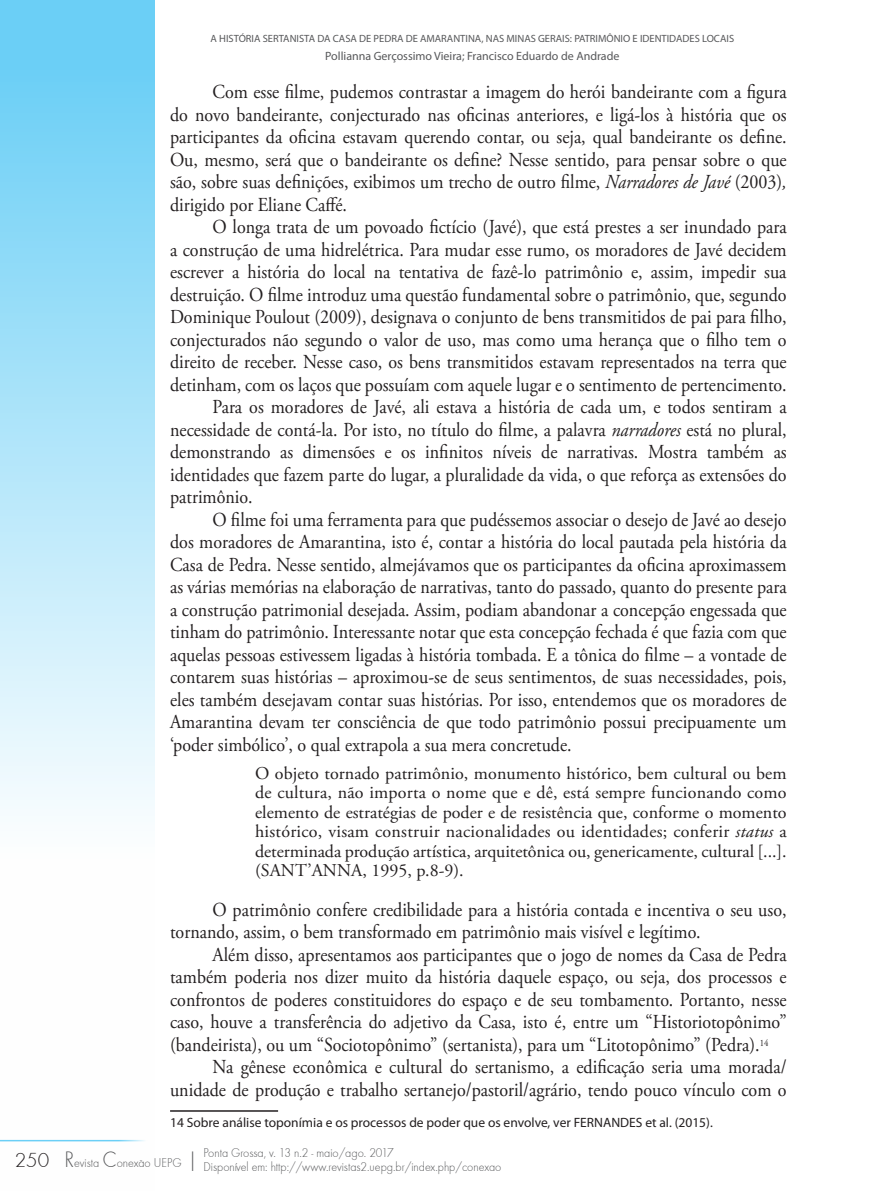
<style>
.page{position:relative;width:893px;height:1191px;background:#fff}
.page>*{position:absolute;margin:0;border:0;box-sizing:border-box;transform-origin:0 0}
.t1{font:19.8px/22.5px "Adobe Garamond Pro";color:#231f20;text-align:justify;scale:.91 1}
.t2{font:18px/19.5px "Adobe Garamond Pro";letter-spacing:-.005em;color:#231f20;text-align:justify}
.t3{font:13.5px "Myriad Pro";color:#231f20}
.t4{font:13.2px/14.4px "Futura TEE Ligh";color:#57585a;scale:.91 1}
.t5{font:12px "Myriad Pro";color:#57585a}
.t6{font:10.5px "Myriad Pro";color:#57585a}
.s1{font-style:italic}
.s2{font-size:23.1px}
.s3{font-size:21px;color:#231f20}
</style>
<div class="page">
<svg style="left:0;top:0;width:155px;height:1142px"></svg>
<hr style="left:0;top:1139px;width:149px;height:2px;background:#6bcff6">
<hr style="left:170px;top:1110px;width:108px;height:1px;background:#231f20">
<p class="t6" style="left:211px;top:32px;width:525px">A HISTÓRIA SERTANISTA DA CASA DE PEDRA DE AMARANTINA, NAS MINAS GERAIS: PATRIMÔNIO E IDENTIDADES LOCAIS</p>
<p class="t5" style="left:325px;top:49px;width:296px">Pollianna Gerçossimo Vieira; Francisco Eduardo de Andrade</p>
<p class="t1" style="left:170px;top:81px;width:679px;text-indent:43px">Com esse filme, pudemos contrastar a imagem do herói bandeirante com a figura do novo bandeirante, conjecturado nas oficinas anteriores, e ligá-los à história que os participantes da oficina estavam querendo contar, ou seja, qual bandeirante os define.<br>Ou, mesmo, será que o bandeirante os define? Nesse sentido, para pensar sobre o que são, sobre suas definições, exibimos um trecho de outro filme, <span class="s1">Narradores de Javé</span> (2003)<span class="s1">, </span>dirigido por Eliane Caffé.</p>
<p class="t1" style="left:213px;top:216px;width:632px">O longa trata de um povoado fictício (Javé), que está prestes a ser inundado para</p>
<p class="t1" style="left:170px;top:239px;width:679px">a construção de uma hidrelétrica. Para mudar esse rumo, os moradores de Javé decidem</p>
<p class="t1" style="left:170px;top:261px;width:679px">escrever a história do local na tentativa de fazê-lo patrimônio e, assim, impedir sua</p>
<p class="t1" style="left:170px;top:284px;width:679px">destruição. O filme introduz uma questão fundamental sobre o patrimônio, que, segundo</p>
<p class="t1" style="left:170px;top:306px;width:679px">Dominique Poulout (2009), designava o conjunto de bens transmitidos de pai para filho,</p>
<p class="t1" style="left:170px;top:329px;width:679px">conjecturados não segundo o valor de uso, mas como uma herança que o filho tem o</p>
<p class="t1" style="left:170px;top:351px;width:679px">direito de receber. Nesse caso, os bens transmitidos estavam representados na terra que</p>
<p class="t1" style="left:170px;top:374px;width:679px">detinham, com os laços que possuíam com aquele lugar e o sentimento de pertencimento.</p>
<p class="t1" style="left:213px;top:396px;width:632px">Para os moradores de Javé, ali estava a história de cada um, e todos sentiram a</p>
<p class="t1" style="left:170px;top:419px;width:679px">necessidade de contá-la. Por isto, no título do filme, a palavra <span class="s1">narradores</span> está no plural,</p>
<p class="t1" style="left:170px;top:441px;width:679px">demonstrando as dimensões e os infinitos níveis de narrativas. Mostra também as</p>
<p class="t1" style="left:170px;top:464px;width:679px">identidades que fazem parte do lugar, a pluralidade da vida, o que reforça as extensões do</p>
<p class="t1" style="left:170px;top:486px;width:92px">patrimônio.</p>
<p class="t1" style="left:213px;top:509px;width:632px">O filme foi uma ferramenta para que pudéssemos associar o desejo de Javé ao desejo</p>
<p class="t1" style="left:170px;top:531px;width:679px">dos moradores de Amarantina, isto é, contar a história do local pautada pela história da</p>
<p class="t1" style="left:170px;top:554px;width:679px">Casa de Pedra. Nesse sentido, almejávamos que os participantes da oficina aproximassem</p>
<p class="t1" style="left:170px;top:576px;width:679px">as várias memórias na elaboração de narrativas, tanto do passado, quanto do presente para</p>
<p class="t1" style="left:170px;top:599px;width:679px">a construção patrimonial desejada. Assim, podiam abandonar a concepção engessada que</p>
<p class="t1" style="left:170px;top:621px;width:679px">tinham do patrimônio. Interessante notar que esta concepção fechada é que fazia com que</p>
<p class="t1" style="left:170px;top:644px;width:679px">aquelas pessoas estivessem ligadas à história tombada. E a tônica do filme – a vontade de</p>
<p class="t1" style="left:170px;top:666px;width:679px">contarem suas histórias – aproximou-se de seus sentimentos, de suas necessidades, pois,</p>
<p class="t1" style="left:170px;top:689px;width:679px">eles também desejavam contar suas histórias. Por isso, entendemos que os moradores de</p>
<p class="t1" style="left:170px;top:711px;width:679px">Amarantina devam ter consciência de que todo patrimônio possui precipuamente um</p>
<p class="t1" style="left:170px;top:734px;width:443px">‘poder simbólico’, o qual extrapola a sua mera concretude.</p>
<p class="t2" style="left:255px;top:764px;width:533px">O objeto tornado patrimônio, monumento histórico, bem cultural ou bem de cultura, não importa o nome que e dê, está sempre funcionando como elemento de estratégias de poder e de resistência que, conforme o momento histórico, visam construir nacionalidades ou identidades; conferir <span class="s1">status</span> a determinada produção artística, arquitetônica ou, genericamente, cultural [...]. (SANT’ANNA, 1995, p.8-9).</p>
<p class="t1" style="left:170px;top:899px;width:679px;text-indent:43px">O patrimônio confere credibilidade para a história contada e incentiva o seu uso, tornando, assim, o bem transformado em patrimônio mais visível e legítimo.</p>
<p class="t1" style="left:213px;top:944px;width:632px">Além disso, apresentamos aos participantes que o jogo de nomes da Casa de Pedra</p>
<p class="t1" style="left:170px;top:966px;width:679px">também poderia nos dizer muito da história daquele espaço, ou seja, dos processos e</p>
<p class="t1" style="left:170px;top:989px;width:679px">confrontos de poderes constituidores do espaço e de seu tombamento. Portanto, nesse</p>
<p class="t1" style="left:170px;top:1011px;width:679px">caso, houve a transferência do adjetivo da Casa, isto é, entre um “Historiotopônimo”</p>
<p class="t1" style="left:170px;top:1034px;width:659px">(bandeirista), ou um “Sociotopônimo” (sertanista), para um “Litotopônimo” (Pedra).<sup>14</sup></p>
<p class="t1" style="left:213px;top:1056px;width:632px">Na gênese econômica e cultural do sertanismo, a edificação seria uma morada/</p>
<p class="t1" style="left:170px;top:1079px;width:679px">unidade de produção e trabalho sertanejo/pastoril/agrário, tendo pouco vínculo com o</p>
<p class="t3" style="left:170px;top:1114px;width:544px">14 Sobre análise toponímia e os processos de poder que os envolve, ver FERNANDES et al. (2015).</p>
<p class="t4" style="left:203px;top:1145px;width:329px;text-indent:-63px">- <span class="s2">|</span> Ponta Grossa, v. 13 n.2 - maio/ago. 2017<br>Disponível em: http://www.revistas2.uepg.br/index.php/conexao</p>
<p class="t4" style="left:15px;top:1155px;width:185px"><span class="s3">250</span> <span class="s2">R</span>evista <span class="s2">C</span>onexao UEPG</p>
</div>
